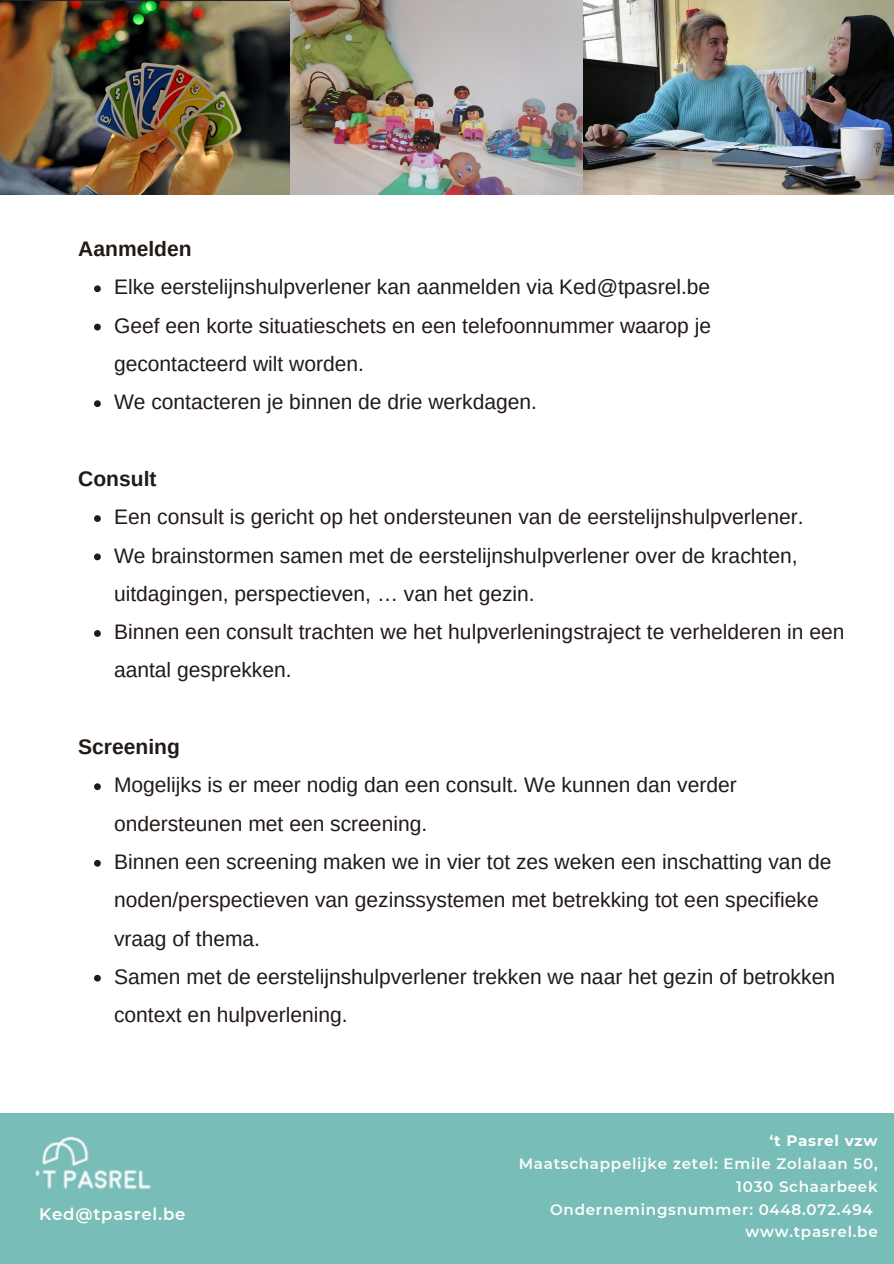
<style>
.page{position:relative;width:894px;height:1264px;background:#fff}
.page>*{position:absolute;margin:0;border:0;box-sizing:border-box;transform-origin:0 0}
.t1{font:21px/38.2px "Arimo";color:#221a17}
.t2{font:700 21px "Arimo";color:#221a17}
.t3{font:600 16.5px "Montserrat";letter-spacing:.05em;color:#fdfdfd}
.t4{font:600 15px/23px "Montserrat";letter-spacing:.05em;color:#fdfdfd;text-align:right}
.t5{font:700 15px "Montserrat";letter-spacing:.05em;color:#fdfdfd}
</style>
<div class="page">
<div style="left:0;top:1113px;width:893px;height:150px;background:#79bdb8"></div>
<img style="left:0;top:0;width:893px;height:195px">
<svg style="left:94px;top:285px;width:7px;height:7px"></svg>
<svg style="left:94px;top:324px;width:7px;height:6px"></svg>
<svg style="left:94px;top:400px;width:7px;height:7px"></svg>
<svg style="left:94px;top:515px;width:7px;height:7px"></svg>
<svg style="left:94px;top:553px;width:7px;height:7px"></svg>
<svg style="left:94px;top:630px;width:7px;height:7px"></svg>
<svg style="left:94px;top:783px;width:7px;height:7px"></svg>
<svg style="left:94px;top:860px;width:7px;height:6px"></svg>
<svg style="left:94px;top:974px;width:7px;height:7px"></svg>
<img style="left:35px;top:1136px;width:116px;height:53px">
<p class="t2" style="left:78px;top:237px;width:115px">Aanmelden</p>
<p class="t1" style="left:114px;top:268px;width:597px">Elke eerstelijnshulpverlener kan aanmelden via Ked@tpasrel.be</p>
<p class="t1" style="left:114px;top:306px;width:598px">Geef een korte situatieschets en een telefoonnummer waarop je gecontacteerd wilt worden.</p>
<p class="t1" style="left:114px;top:383px;width:424px">We contacteren je binnen de drie werkdagen.</p>
<p class="t2" style="left:78px;top:467px;width:80px">Consult</p>
<p class="t1" style="left:114px;top:498px;width:690px">Een consult is gericht op het ondersteunen van de eerstelijnshulpverlener.</p>
<p class="t1" style="left:114px;top:536px;width:685px">We brainstormen samen met de eerstelijnshulpverlener over de krachten, uitdagingen, perspectieven, … van het gezin.</p>
<p class="t1" style="left:114px;top:612px;width:731px">Binnen een consult trachten we het hulpverleningstraject te verhelderen in een aantal gesprekken.</p>
<p class="t2" style="left:78px;top:735px;width:103px">Screening</p>
<p class="t1" style="left:114px;top:766px;width:624px">Mogelijks is er meer nodig dan een consult. We kunnen dan verder ondersteunen met een screening.</p>
<p class="t1" style="left:114px;top:842px;width:718px">Binnen een screening maken we in vier tot zes weken een inschatting van de noden/perspectieven van gezinssystemen met betrekking tot een specifieke vraag of thema.</p>
<p class="t1" style="left:114px;top:957px;width:722px">Samen met de eerstelijnshulpverlener trekken we naar het gezin of betrokken context en hulpverlening.</p>
<p class="t3" style="left:39px;top:1203px;width:148px">Ked@tpasrel.be</p>
<p class="t5" style="left:769px;top:1131px;width:110px">‘t Pasrel vzw</p>
<p class="t4" style="left:518px;top:1151px;width:360px">Maatschappelijke zetel: Emile Zolalaan 50,<br>1030 Schaarbeek</p>
<p class="t4" style="left:550px;top:1197px;width:324px">Ondernemingsnummer: 0448.072.494</p>
<p class="t4" style="left:745px;top:1220px;width:134px">www.tpasrel.be</p>
</div>
